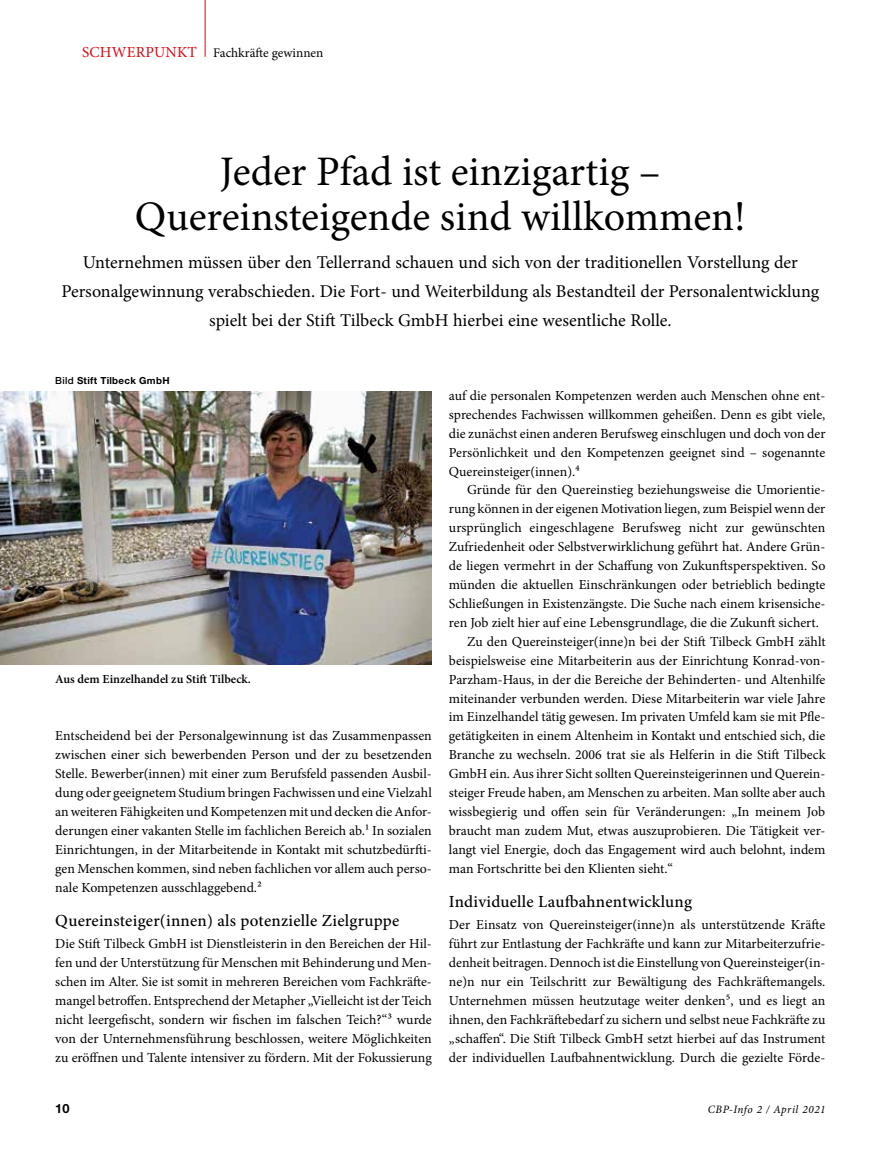
<style>
.page{position:relative;width:885px;height:1149px;background:#fff}
.page>*{position:absolute;margin:0;border:0;box-sizing:border-box;transform-origin:0 0}
.t1{font:42px/44.5px "Minion Pro";color:#000;text-align:center}
.t2{font:18px/29.1px "Minion Pro";color:#000;text-align:center}
.t3{font:500 16.95px "Minion Pro";letter-spacing:.015em;color:#000}
.t4{font:13.8px/18.9px "Minion Pro";color:#000;text-align:justify}
.t5{font:13.2px "Minion Pro";color:#000}
.t6{font:700 12.75px "Helvetica Neue LT Std";color:#000}
.t7{font:600 12.3px "Minion Pro";color:#000}
.t8{font:italic 11.25px "Minion Pro";letter-spacing:.04em;color:#000}
.t9{font:700 9.75px "Helvetica Neue LT Std";letter-spacing:.03em;color:#000}
.s1{font-size:15.3px;color:#db0812}
.s2{font-weight:500}
</style>
<div class="page">
<hr style="left:205px;top:0;width:1px;height:57px;background:#db0812">
<img style="left:0;top:391px;width:432px;height:273px">
<p class="t5" style="left:82px;top:44px;width:243px"><span class="s1">SCHWERPUNKT</span> Fachkräfte gewinnen</p>
<h1 class="t1" style="left:135px;top:149px;width:612px">Jeder Pfad ist einzigartig –<br>Quereinsteigende sind willkommen!</h1>
<p class="t2" style="left:61px;top:248px;width:759px">Unternehmen müssen über den Tellerrand schauen und sich von der traditionellen Vorstellung der<br>Personalgewinnung verabschieden. Die Fort- und Weiterbildung als Bestandteil der Personalentwicklung spielt bei der Stift Tilbeck GmbH hierbei eine wesentliche Rolle.</p>
<p class="t9" style="left:55px;top:375px;width:116px"><span class="s2">Bild</span> Stift Tilbeck GmbH</p>
<p class="t7" style="left:55px;top:670px;width:197px">Aus dem Einzelhandel zu Stift Tilbeck.</p>
<p class="t4" style="left:55px;top:726px;width:378px">Entscheidend bei der Personalgewinnung ist das Zusammenpassen zwischen einer sich bewerbenden Person und der zu besetzenden Stelle. Bewerber(innen) mit einer zum Berufsfeld passenden Ausbil&shy;dung oder geeignetem Studium bringen Fachwissen und eine Vielzahl an weiteren Fähigkeiten und Kompetenzen mit und decken die Anfor&shy;derungen einer vakanten Stelle im fachlichen Bereich ab.1 In sozialen Einrichtungen, in der Mitarbeitende in Kontakt mit schutzbedürfti&shy;gen Menschen kommen, sind neben fachlichen vor allem auch perso&shy;nale Kompetenzen ausschlaggebend.2</p>
<p class="t3" style="left:55px;top:908px;width:345px">Quereinsteiger(innen) als potenzielle Zielgruppe</p>
<p class="t4" style="left:55px;top:934px;width:378px">Die Stift Tilbeck GmbH ist Dienstleisterin in den Bereichen der Hil&shy;fen und der Unterstützung für Menschen mit Behinderung und Men&shy;schen im Alter. Sie ist somit in mehreren Bereichen vom Fachkräfte&shy;mangel betroffen. Entsprechend der Metapher „Vielleicht ist der Teich nicht leergefischt, sondern wir fischen im falschen Teich?“3 wurde von der Unternehmensführung beschlossen, weitere Möglichkeiten zu eröffnen und Talente intensiver zu fördern. Mit der Fokussierung</p>
<p class="t4" style="left:449px;top:386px;width:378px">auf die personalen Kompetenzen werden auch Menschen ohne ent&shy;sprechendes Fachwissen willkommen geheißen. Denn es gibt viele, die zunächst einen anderen Berufsweg einschlugen und doch von der Persönlichkeit und den Kompetenzen geeignet sind – sogenannte Quereinsteiger(innen).⁴</p>
<p class="t4" style="left:467px;top:480px;width:360px">Gründe für den Quereinstieg beziehungsweise die Umorientie-</p>
<p class="t4" style="left:449px;top:499px;width:378px">rung können in der eigenen Motivation liegen, zum Beispiel wenn der</p>
<p class="t4" style="left:449px;top:518px;width:378px">ursprünglich eingeschlagene Berufsweg nicht zur gewünschten</p>
<p class="t4" style="left:449px;top:537px;width:378px">Zufriedenheit oder Selbstverwirklichung geführt hat. Andere Grün-</p>
<p class="t4" style="left:449px;top:556px;width:378px">de liegen vermehrt in der Schaffung von Zukunftsperspektiven. So</p>
<p class="t4" style="left:449px;top:575px;width:378px">münden die aktuellen Einschränkungen oder betrieblich bedingte</p>
<p class="t4" style="left:449px;top:594px;width:378px">Schließungen in Existenzängste. Die Suche nach einem krisensiche-</p>
<p class="t4" style="left:449px;top:613px;width:371px">ren Job zielt hier auf eine Lebensgrundlage, die die Zukunft sichert.</p>
<p class="t4" style="left:467px;top:631px;width:360px">Zu den Quereinsteiger(inne)n bei der Stift Tilbeck GmbH zählt</p>
<p class="t4" style="left:449px;top:650px;width:378px">beispielsweise eine Mitarbeiterin aus der Einrichtung Konrad-von-</p>
<p class="t4" style="left:449px;top:669px;width:378px">Parzham-Haus, in der die Bereiche der Behinderten- und Altenhilfe</p>
<p class="t4" style="left:449px;top:688px;width:378px">miteinander verbunden werden. Diese Mitarbeiterin war viele Jahre</p>
<p class="t4" style="left:449px;top:707px;width:378px">im Einzelhandel tätig gewesen. Im privaten Umfeld kam sie mit Pfle-</p>
<p class="t4" style="left:449px;top:726px;width:378px">getätigkeiten in einem Altenheim in Kontakt und entschied sich, die</p>
<p class="t4" style="left:449px;top:745px;width:378px">Branche zu wechseln. 2006 trat sie als Helferin in die Stift Tilbeck</p>
<p class="t4" style="left:449px;top:764px;width:378px">GmbH ein. Aus ihrer Sicht sollten Quereinsteigerinnen und Querein-</p>
<p class="t4" style="left:449px;top:783px;width:378px">steiger Freude haben, am Menschen zu arbeiten. Man sollte aber auch</p>
<p class="t4" style="left:449px;top:802px;width:378px">wissbegierig und offen sein für Veränderungen: „In meinem Job</p>
<p class="t4" style="left:449px;top:820px;width:378px">braucht man zudem Mut, etwas auszuprobieren. Die Tätigkeit ver-</p>
<p class="t4" style="left:449px;top:839px;width:378px">langt viel Energie, doch das Engagement wird auch belohnt, indem</p>
<p class="t4" style="left:449px;top:858px;width:226px">man Fortschritte bei den Klienten sieht.“</p>
<p class="t3" style="left:449px;top:889px;width:245px">Individuelle Laufbahnentwicklung</p>
<p class="t4" style="left:449px;top:915px;width:378px">Der Einsatz von Quereinsteiger(inne)n als unterstützende Kräfte führt zur Entlastung der Fachkräfte und kann zur Mitarbeiterzufrie&shy;denheit beitragen. Dennoch ist die Einstellung von Quereinsteiger(in&shy;ne)n nur ein Teilschritt zur Bewältigung des Fachkräftemangels.<br>Unternehmen müssen heutzutage weiter denken⁵, und es liegt an ihnen, den Fachkräftebedarf zu sichern und selbst neue Fachkräfte zu „schaffen“. Die Stift Tilbeck GmbH setzt hierbei auf das Instrument der individuellen Laufbahnentwicklung. Durch die gezielte Förde-</p>
<p class="t6" style="left:55px;top:1100px;width:16px">10</p>
<p class="t8" style="left:707px;top:1101px;width:119px">CBP-Info 2 / April 2021</p>
</div>
